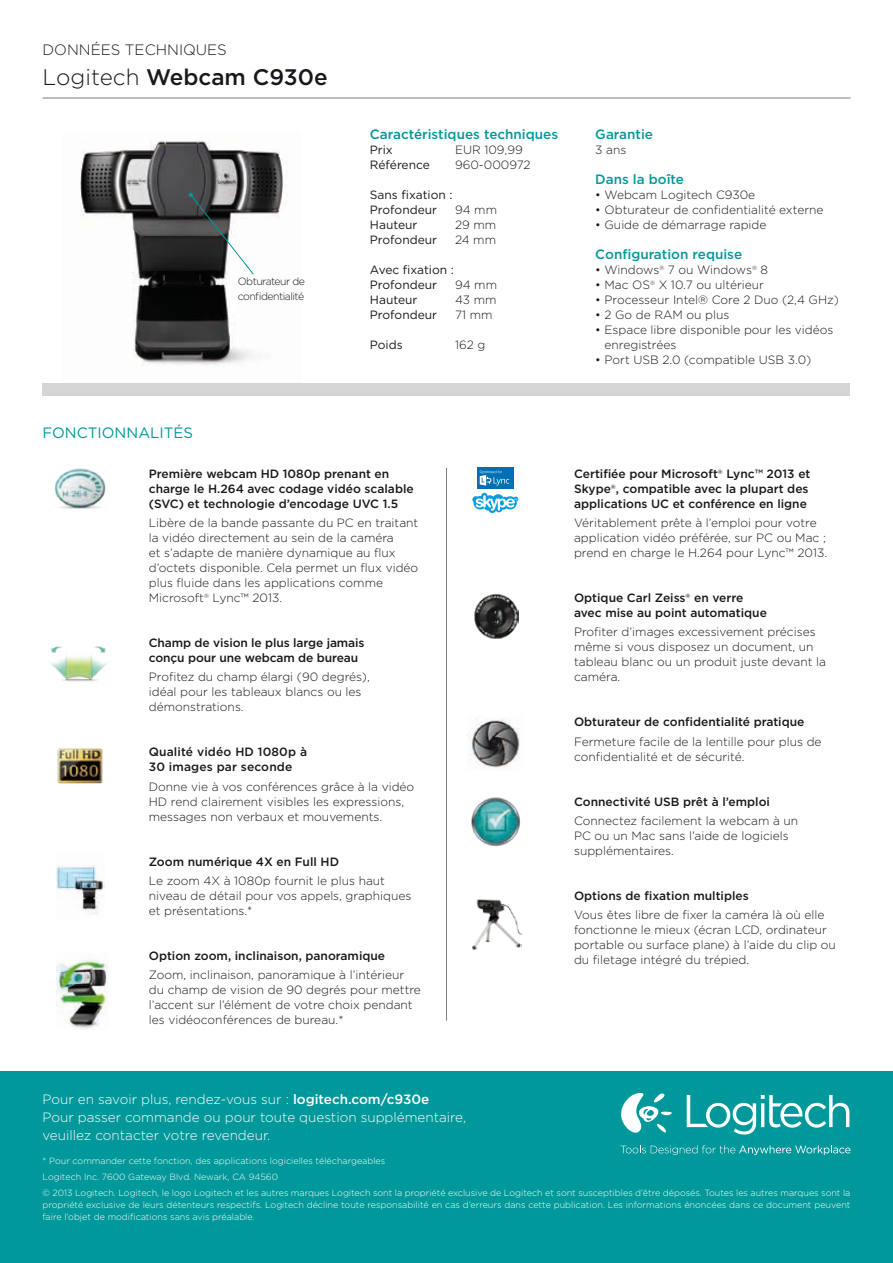
<style>
.page{position:relative;width:893px;height:1263px;background:#fff}
.page>*{position:absolute;margin:0;border:0;box-sizing:border-box;transform-origin:0 0}
.t1{font:500 22.5px "Gotham";color:#1a171c}
.t2{font:300 15px "Gotham";color:#1a171c}
.t3{font:15px "Gotham";color:#00989a}
.t4{font:300 13.5px/18px "Gotham";color:#fff}
.t5{font:500 13.5px "Gotham";color:#00989a}
.t6{font:300 12px/15px "Gotham";color:#1a171c}
.t7{font:500 12px/15px "Gotham";color:#1a171c}
.t8{font:12px/15px "Gotham";color:#1a171c}
.t9{font:300 10.5px/15px "Gotham";letter-spacing:-.05em;color:#1a171c}
.t10{font:300 9px/16.2px "Gotham";color:#fff}
.s1{font-weight:300}
.s2{font-weight:500}
</style>
<div class="page">
<img style="left:80px;top:140px;width:208px;height:226px">
<svg style="left:189px;top:193px;width:65px;height:82px"></svg>
<div style="left:0;top:1071px;width:893px;height:192px;background:#00989a"></div>
<svg style="left:621px;top:1093px;width:51px;height:40px"></svg>
<svg style="left:687px;top:1095px;width:162px;height:39px"></svg>
<svg style="left:620px;top:1145px;width:230px;height:10px"></svg>
<hr style="left:43px;top:98px;width:807px;height:1px;background:#7c7d7f">
<div style="left:43px;top:383px;width:807px;height:12px;background:#d7d5d3"></div>
<hr style="left:446px;top:468px;width:1px;height:552px;background:#7c7d7f">
<img style="left:56px;top:959px;width:52px;height:70px">
<img style="left:471px;top:797px;width:49px;height:50px">
<img style="left:474px;top:594px;width:44px;height:44px">
<img style="left:472px;top:899px;width:49px;height:51px">
<img style="left:54px;top:468px;width:52px;height:40px">
<img style="left:51px;top:646px;width:56px;height:36px">
<img style="left:57px;top:748px;width:46px;height:36px">
<img style="left:56px;top:864px;width:48px;height:51px">
<img style="left:468px;top:719px;width:52px;height:49px">
<svg style="left:472px;top:493px;width:46px;height:20px"></svg>
<div style="left:477px;top:468px;width:37px;height:21px;background:#006fb3"></div>
<svg style="left:480px;top:470px;width:29px;height:16px"></svg>
<p class="t2" style="left:43px;top:42px;width:186px">DONNÉES TECHNIQUES</p>
<h1 class="t1" style="left:43px;top:64px;width:287px"><span class="s1">Logitech</span> Webcam C930e</h1>
<p class="t9" style="left:238px;top:273px;width:69px">Obturateur de confidentialité</p>
<p class="t5" style="left:370px;top:126px;width:190px">Caractéristiques techniques</p>
<p class="t8" style="left:370px;top:142px;width:24px">Prix</p>
<p class="t6" style="left:455px;top:142px;width:69px">EUR 109,99</p>
<p class="t8" style="left:370px;top:157px;width:61px">Référence</p>
<p class="t6" style="left:455px;top:157px;width:77px">960-000972</p>
<p class="t8" style="left:370px;top:187px;width:84px">Sans fixation :<br>Profondeur</p>
<p class="t6" style="left:455px;top:202px;width:44px">94 mm</p>
<p class="t8" style="left:370px;top:217px;width:49px">Hauteur</p>
<p class="t6" style="left:455px;top:217px;width:43px">29 mm</p>
<p class="t8" style="left:370px;top:232px;width:69px">Profondeur</p>
<p class="t6" style="left:455px;top:232px;width:43px">24 mm</p>
<p class="t8" style="left:370px;top:262px;width:85px">Avec fixation :<br>Profondeur</p>
<p class="t6" style="left:455px;top:277px;width:44px">94 mm</p>
<p class="t8" style="left:370px;top:292px;width:49px">Hauteur</p>
<p class="t6" style="left:455px;top:292px;width:43px">43 mm</p>
<p class="t8" style="left:370px;top:307px;width:69px">Profondeur</p>
<p class="t6" style="left:455px;top:307px;width:39px">71 mm</p>
<p class="t8" style="left:370px;top:337px;width:34px">Poids</p>
<p class="t6" style="left:455px;top:337px;width:32px">162 g</p>
<p class="t5" style="left:595px;top:126px;width:59px">Garantie</p>
<p class="t6" style="left:595px;top:142px;width:33px">3 ans</p>
<p class="t5" style="left:595px;top:171px;width:90px">Dans la boîte</p>
<p class="t6" style="left:595px;top:187px;width:161px">• Webcam Logitech C930e</p>
<p class="t6" style="left:595px;top:202px;width:230px">• Obturateur de confidentialité externe</p>
<p class="t6" style="left:595px;top:217px;width:173px">• Guide de démarrage rapide</p>
<p class="t5" style="left:595px;top:246px;width:148px">Configuration requise</p>
<p class="t6" style="left:595px;top:262px;width:174px">• Windows<sup>®</sup> 7 ou Windows<sup>®</sup> 8</p>
<p class="t6" style="left:595px;top:277px;width:170px">• Mac OS<sup>®</sup> X 10.7 ou ultérieur</p>
<p class="t6" style="left:595px;top:292px;width:245px">• Processeur Intel® Core 2 Duo (2,4 GHz)</p>
<p class="t6" style="left:595px;top:307px;width:136px">• 2 Go de RAM ou plus</p>
<p class="t6" style="left:605px;top:322px;width:230px;text-indent:-9px">• Espace libre disponible pour les vidéos enregistrées</p>
<p class="t6" style="left:595px;top:352px;width:218px">• Port USB 2.0 (compatible USB 3.0)</p>
<p class="t3" style="left:43px;top:424px;width:152px">FONCTIONNALITÉS</p>
<p class="t7" style="left:149px;top:466px;width:266px">Première webcam HD 1080p prenant en charge le H.264 avec codage vidéo scalable (SVC) et technologie d’encodage UVC 1.5</p>
<p class="t6" style="left:149px;top:515px;width:271px">Libère de la bande passante du PC en traitant la vidéo directement au sein de la caméra<br>et s’adapte de manière dynamique au flux d’octets disponible. Cela permet un flux vidéo plus fluide dans les applications comme Microsoft<sup>®</sup> Lync™ 2013.</p>
<p class="t7" style="left:149px;top:635px;width:217px">Champ de vision le plus large jamais conçu pour une webcam de bureau</p>
<p class="t6" style="left:149px;top:669px;width:222px">Profitez du champ élargi (90 degrés), idéal pour les tableaux blancs ou les démonstrations.</p>
<p class="t7" style="left:149px;top:744px;width:160px">Qualité vidéo HD 1080p à<br>30 images par seconde</p>
<p class="t6" style="left:149px;top:779px;width:267px">Donne vie à vos conférences grâce à la vidéo<br>HD rend clairement visibles les expressions, messages non verbaux et mouvements.</p>
<p class="t7" style="left:149px;top:853px;width:192px">Zoom numérique 4X en Full HD</p>
<p class="t6" style="left:149px;top:873px;width:264px">Le zoom 4X à 1080p fournit le plus haut niveau de détail pour vos appels, graphiques et présentations.*</p>
<p class="t7" style="left:149px;top:948px;width:238px">Option zoom, inclinaison, panoramique</p>
<p class="t6" style="left:149px;top:967px;width:274px">Zoom, inclinaison, panoramique à l’intérieur du champ de vision de 90 degrés pour mettre l’accent sur l’élément de votre choix pendant les vidéoconférences de bureau.*</p>
<p class="t7" style="left:574px;top:466px;width:238px">Certifiée pour Microsoft<sup>®</sup> Lync™ 2013 et<br>Skype<sup>®</sup>, compatible avec la plupart des applications UC et conférence en ligne</p>
<p class="t6" style="left:574px;top:515px;width:255px">Véritablement prête à l’emploi pour votre application vidéo préférée, sur PC ou Mac ; prend en charge le H.264 pour Lync™ 2013.</p>
<p class="t7" style="left:574px;top:590px;width:194px">Optique Carl Zeiss<sup>®</sup> en verre avec mise au point automatique</p>
<p class="t6" style="left:574px;top:624px;width:254px">Profiter d’images excessivement précises même si vous disposez un document, un tableau blanc ou un produit juste devant la caméra.</p>
<p class="t7" style="left:574px;top:714px;width:232px">Obturateur de confidentialité pratique</p>
<p class="t6" style="left:574px;top:734px;width:249px">Fermeture facile de la lentille pour plus de confidentialité et de sécurité.</p>
<p class="t7" style="left:574px;top:793px;width:197px">Connectivité USB prêt à l’emploi</p>
<p class="t6" style="left:574px;top:813px;width:226px">Connectez facilement la webcam à un<br>PC ou un Mac sans l’aide de logiciels supplémentaires.</p>
<p class="t7" style="left:574px;top:888px;width:176px">Options de fixation multiples</p>
<p class="t6" style="left:574px;top:907px;width:263px">Vous êtes libre de fixer la caméra là où elle fonctionne le mieux (écran LCD, ordinateur portable ou surface plane) à l’aide du clip ou du filetage intégré du trépied.</p>
<p class="t4" style="left:43px;top:1090px;width:425px">Pour en savoir plus, rendez-vous sur : <span class="s2">logitech.com/c930e<br></span>Pour passer commande ou pour toute question supplémentaire, veuillez contacter votre revendeur.</p>
<p class="t10" style="left:43px;top:1152px;width:809px">* Pour commander cette fonction, des applications logicielles téléchargeables<br>Logitech Inc. 7600 Gateway Blvd. Newark, CA 94560<br>© 2013 Logitech. Logitech, le logo Logitech et les autres marques Logitech sont la propriété exclusive de Logitech et sont susceptibles d’être déposés. Toutes les autres marques sont la</p>
<p class="t10" style="left:43px;top:1199px;width:809px;line-height:12px">propriété exclusive de leurs détenteurs respectifs. Logitech décline toute responsabilité en cas d’erreurs dans cette publication. Les informations énoncées dans ce document peuvent faire l’objet de modifications sans avis préalable.</p>
</div>
